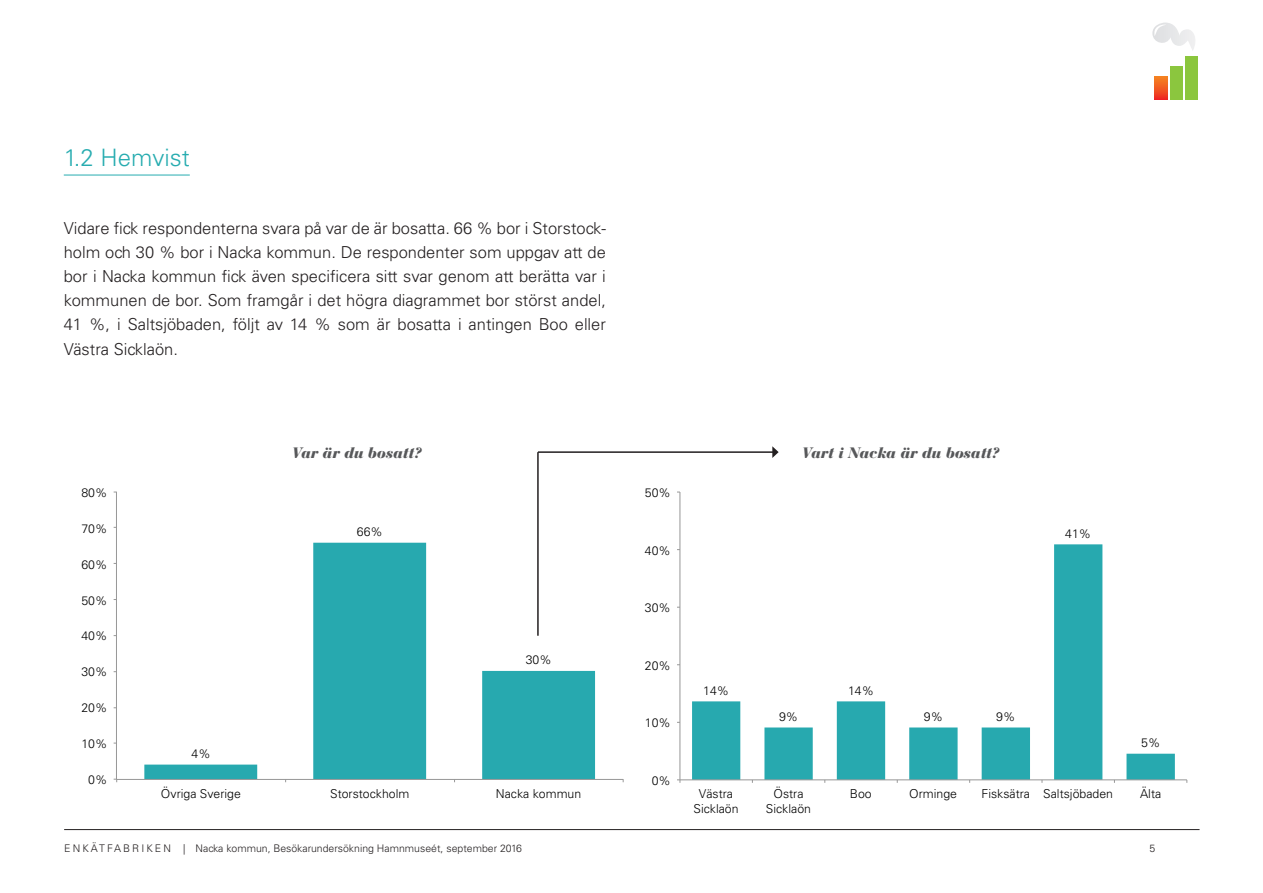
<style>
.page{position:relative;width:1263px;height:893px;background:#fff}
.page>*{position:absolute;margin:0;border:0;box-sizing:border-box;transform-origin:0 0}
.Underrubrik{font:300 24px "Univers LT Std";color:#27acb0}
.Brödtext{font:300 16.5px/24px "Univers LT Std";color:#231f20;text-align:justify}
.Figur{font:italic 900 15px "Bauer Bodoni Std";letter-spacing:-.015em;color:#57585a}
.t1{font:300 12.3px/14.5px "Univers LT Std";color:#000;text-align:center}
.t2{font:300 10.5px "Univers LT Std";color:#231f20}
</style>
<div class="page">
<hr style="left:64px;top:829px;width:1135px;height:1px;background:#231f20">
<hr style="left:64px;top:175px;width:126px;height:1px;background:#27acb0">
<svg style="left:144px;top:543px;width:451px;height:236px"></svg>
<hr style="left:116px;top:492px;width:1px;height:287px;background:#979797">
<hr style="left:116px;top:779px;width:507px;height:1px;background:#979797">
<svg style="left:692px;top:544px;width:483px;height:236px"></svg>
<hr style="left:680px;top:492px;width:1px;height:288px;background:#979797">
<hr style="left:680px;top:780px;width:507px;height:1px;background:#979797">
<hr style="left:537px;top:452px;width:2px;height:184px;background:#231f20">
<hr style="left:538px;top:451px;width:235px;height:2px;background:#231f20">
<svg style="left:772px;top:446px;width:7px;height:12px"></svg>
<svg style="left:1155px;top:76px;width:12px;height:24px"></svg>
<div style="left:1170px;top:67px;width:13px;height:33px;background:#8bc63e"></div>
<div style="left:1185px;top:57px;width:13px;height:43px;background:#8bc63e"></div>
<svg style="left:1152px;top:23px;width:43px;height:27px"></svg>
<p class="Underrubrik" style="left:64px;top:143px;width:127px">1.2 Hemvist</p>
<p class="Brödtext" style="left:64px;top:217px;width:544px">Vidare fick respondenterna svara på var de är bosatta. 66 % bor i Storstock&shy;holm och 30 % bor i Nacka kommun. De respondenter som uppgav att de bor i Nacka kommun fick även specificera sitt svar genom att berätta var i kommunen de bor. Som framgår i det högra diagrammet bor störst andel, 41 %, i Saltsjöbaden, följt av 14 % som är bosatta i antingen Boo eller Västra Sicklaön.</p>
<p class="t1" style="left:81px;top:485px;width:27px">80%</p>
<p class="t1" style="left:81px;top:521px;width:27px">70%</p>
<p class="t1" style="left:81px;top:557px;width:27px">60%</p>
<p class="t1" style="left:81px;top:593px;width:27px">50%</p>
<p class="t1" style="left:81px;top:629px;width:27px">40%</p>
<p class="t1" style="left:81px;top:665px;width:27px">30%</p>
<p class="t1" style="left:81px;top:701px;width:27px">20%</p>
<p class="t1" style="left:81px;top:737px;width:27px">10%</p>
<p class="t1" style="left:88px;top:773px;width:21px">0%</p>
<p class="Figur" style="left:292px;top:443px;width:132px">Var är du bosatt?</p>
<p class="t1" style="left:191px;top:746px;width:21px">4%</p>
<p class="t1" style="left:357px;top:525px;width:27px">66%</p>
<p class="t1" style="left:526px;top:653px;width:27px">30%</p>
<p class="t1" style="left:161px;top:786px;width:81px">Övriga Sverige</p>
<p class="t1" style="left:330px;top:786px;width:81px">Storstockholm</p>
<p class="t1" style="left:496px;top:786px;width:87px">Nacka kommun</p>
<p class="t1" style="left:645px;top:485px;width:27px">50%</p>
<p class="t1" style="left:645px;top:543px;width:27px">40%</p>
<p class="t1" style="left:645px;top:600px;width:27px">30%</p>
<p class="t1" style="left:645px;top:658px;width:27px">20%</p>
<p class="t1" style="left:645px;top:716px;width:27px">10%</p>
<p class="t1" style="left:652px;top:773px;width:21px">0%</p>
<p class="Figur" style="left:801px;top:443px;width:200px">Vart i Nacka är du bosatt?</p>
<p class="t1" style="left:1065px;top:526px;width:27px">41%</p>
<p class="t1" style="left:703px;top:683px;width:27px">14%</p>
<p class="t1" style="left:779px;top:709px;width:21px">9%</p>
<p class="t1" style="left:848px;top:683px;width:27px">14%</p>
<p class="t1" style="left:924px;top:709px;width:21px">9%</p>
<p class="t1" style="left:996px;top:709px;width:21px">9%</p>
<p class="t1" style="left:1141px;top:735px;width:21px">5%</p>
<p class="t1" style="left:693px;top:786px;width:47px">Västra<br>Sicklaön</p>
<p class="t1" style="left:766px;top:786px;width:47px">Östra<br>Sicklaön</p>
<p class="t1" style="left:850px;top:786px;width:23px">Boo</p>
<p class="t1" style="left:909px;top:786px;width:49px">Orminge</p>
<p class="t1" style="left:981px;top:786px;width:133px">Fisksätra Saltsjöbaden</p>
<p class="t1" style="left:1140px;top:786px;width:23px">Älta</p>
<p class="t2" style="left:64px;top:842px;width:459px">E N K ÄT FA B R I K E N | Nacka kommun, Besökarundersökning Hamnmuseét, september 2016</p>
<p class="t2" style="left:1149px;top:842px;width:7px">5</p>
</div>
